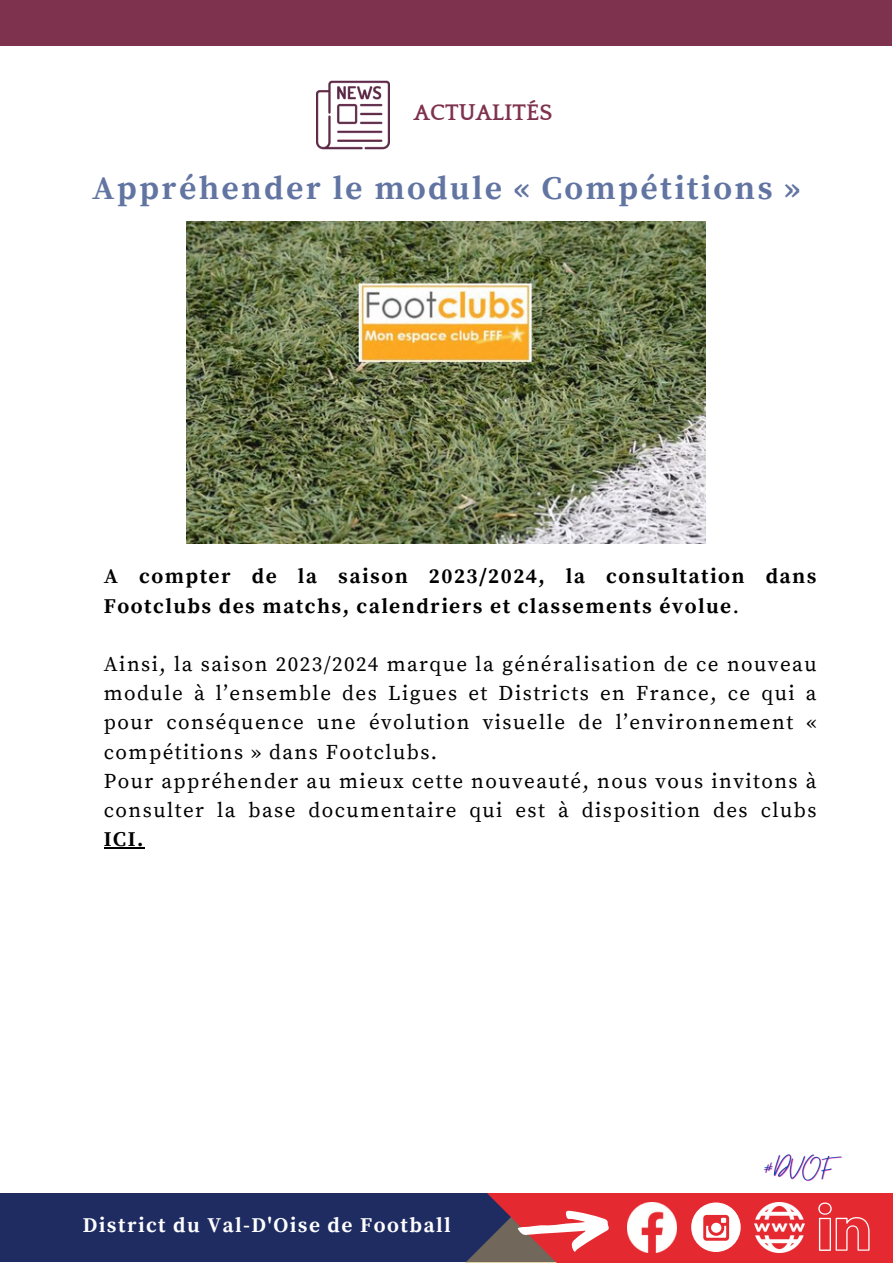
<style>
.page{position:relative;width:893px;height:1264px;background:#fff}
.page>*{position:absolute;margin:0;border:0;box-sizing:border-box;transform-origin:0 0}
.t1{font:700 33px "Source Serif Pro";letter-spacing:.07em;color:#6275a2}
.t2{font:700 23.1px "Quattrocento";color:#7f324e}
.t3{font:21px/29.2px "Source Serif Pro";letter-spacing:.07em;color:#000;text-align:justify}
.t4{font:700 21px/29.2px "Source Serif Pro";letter-spacing:.07em;color:#000}
.t5{font:700 21px "Source Serif Pro";letter-spacing:.07em;color:#fff}
.s1{font-weight:400}
.s2{font-weight:700}
</style>
<div class="page">
<div style="left:1px;top:1192px;width:890px;height:70px;background:#1f2c62"></div>
<div style="left:797px;top:1192px;width:95px;height:70px;background:#e52930"></div>
<div style="left:0;top:0;width:891px;height:45px;background:#7f324e"></div>
<img style="left:797px;top:1202px;width:7px;height:49px">
<img style="left:317px;top:80px;width:73px;height:70px">
<svg style="left:818px;top:1202px;width:51px;height:48px;background:#e8464c"></svg>
<svg style="left:292px;top:1192px;width:505px;height:70px"></svg>
<hr style="left:104px;top:847px;width:33px;height:1px;background:#000">
<img style="left:186px;top:222px;width:519px;height:321px">
<img style="left:764px;top:1154px;width:79px;height:27px">
<p class="t2" style="left:414px;top:101px;width:140px">ACTUALITÉS</p>
<p class="t1" style="left:92px;top:169px;width:709px">Appréhender le module « Compétitions »</p>
<p class="t4" style="left:104px;top:562px;width:714px">A compter de la saison 2023/2024, la consultation dans<br>Footclubs des matchs, calendriers et classements évolue<span class="s1">.</span></p>
<p class="t3" style="left:104px;top:650px;width:714px">Ainsi, la saison 2023/2024 marque la généralisation de ce nouveau module à l’ensemble des Ligues et Districts en France, ce qui a pour conséquence une évolution visuelle de l’environnement « compétitions » dans Footclubs.</p>
<p class="t3" style="left:104px;top:767px;width:714px">Pour appréhender au mieux cette nouveauté, nous vous invitons à consulter la base documentaire qui est à disposition des clubs <span class="s2">ICI.</span></p>
<p class="t5" style="left:83px;top:1212px;width:369px">District du Val-D'Oise de Football</p>
</div>
